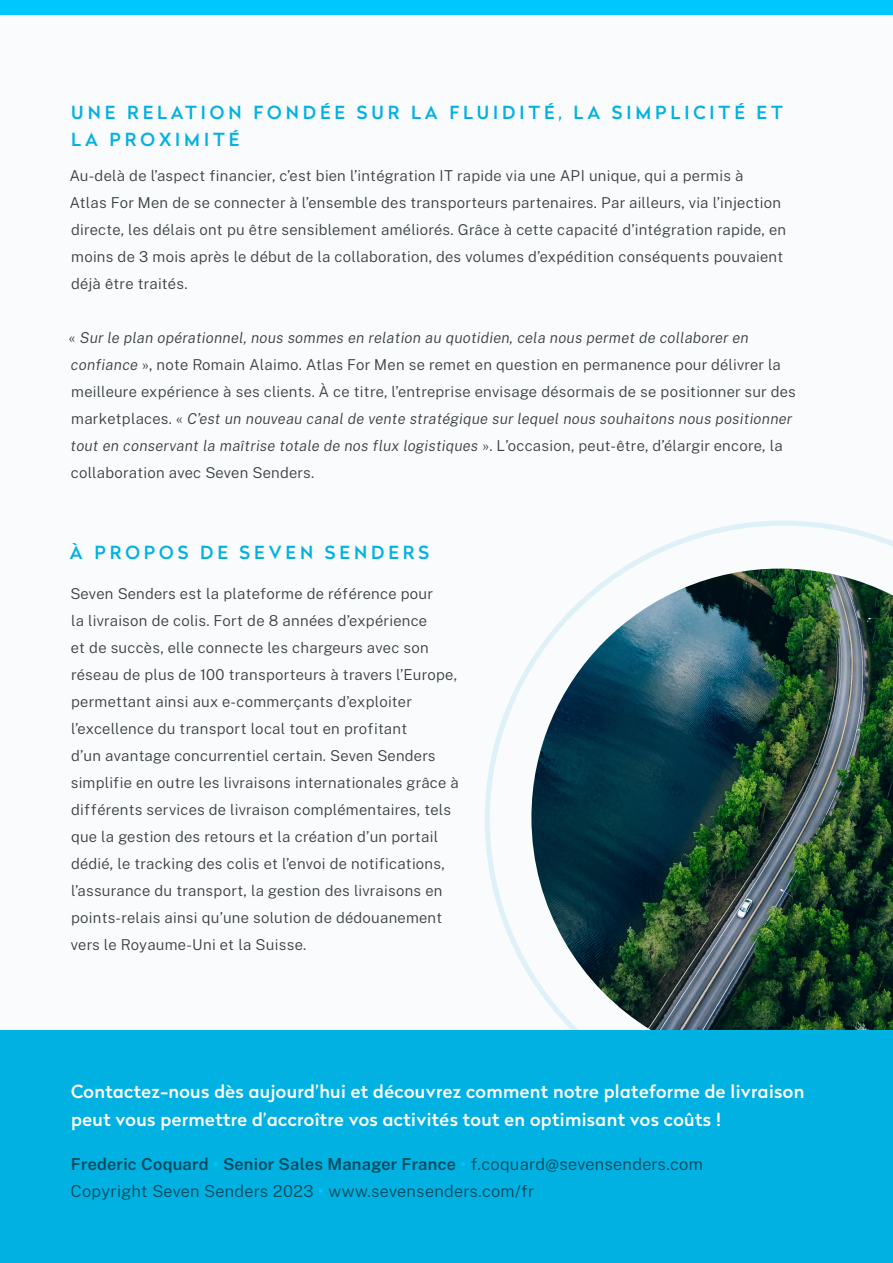
<style>
.page{position:relative;width:893px;height:1263px;background:#f4f8fa}
.page>*{position:absolute;margin:0;border:0;box-sizing:border-box;transform-origin:0 0}
.t1{font:500 18px/28.5px "Radikal";letter-spacing:.02em;color:#fff}
.t2{font:500 18px/27px "Radikal";letter-spacing:.22em;color:#00b1e1}
.t3{font:300 16.5px/27px "Public Sans";letter-spacing:.02em;color:#004a5e}
.t4{font:300 15px/27px "Public Sans";letter-spacing:.02em;color:#393f42}
.s1{font-style:italic}
.s2{font-weight:600}
.s3{font-weight:600;color:#00c8ff}
</style>
<div class="page">
<svg style="left:485px;top:521px;width:408px;height:457px"></svg>
<img style="left:531px;top:569px;width:362px;height:461px">
<div style="left:0;top:0;width:893px;height:15px;background:#00c8ff"></div>
<div style="left:0;top:1030px;width:893px;height:233px;background:#00b1e1"></div>
<p class="t2" style="left:71px;top:98px;width:713px">UNE RELATION FONDÉE SUR LA FLUIDITÉ, LA SIMPLICITÉ ET<br>LA PROXIMITÉ</p>
<p class="t4" style="left:70px;top:162px;width:718px">Au-delà de l’aspect financier, c’est bien l’intégration IT rapide via une API unique, qui a permis à<br>Atlas For Men de se connecter à l’ensemble des transporteurs partenaires. Par ailleurs, via l’injection directe, les délais ont pu être sensiblement améliorés. Grâce à cette capacité d’intégration rapide, en moins de 3 mois après le début de la collaboration, des volumes d’expédition conséquents pouvaient déjà être traités.</p>
<p class="t4" style="left:69px;top:324px;width:728px">« <span class="s1">Sur le plan opérationnel, nous sommes en relation au quotidien, cela nous permet de collaborer en confiance</span> », note Romain Alaimo. Atlas For Men se remet en question en permanence pour délivrer la meilleure expérience à ses clients. À ce titre, l’entreprise envisage désormais de se positionner sur des marketplaces. « <span class="s1">C’est un nouveau canal de vente stratégique sur lequel nous souhaitons nous positionner tout en conservant la maîtrise totale de nos flux logistiques</span> ». L’occasion, peut-être, d’élargir encore, la collaboration avec Seven Senders.</p>
<p class="t2" style="left:70px;top:539px;width:361px">À PROPOS DE SEVEN SENDERS</p>
<p class="t4" style="left:70px;top:579px;width:390px">Seven Senders est la plateforme de référence pour<br>la livraison de colis. Fort de 8 années d’expérience<br>et de succès, elle connecte les chargeurs avec son réseau de plus de 100 transporteurs à travers l’Europe, permettant ainsi aux e-commerçants d’exploiter l’excellence du transport local tout en profitant<br>d’un avantage concurrentiel certain. Seven Senders simplifie en outre les livraisons internationales grâce à différents services de livraison complémentaires, tels que la gestion des retours et la création d’un portail dédié, le tracking des colis et l’envoi de notifications, l’assurance du transport, la gestion des livraisons en points-relais ainsi qu’une solution de dédouanement vers le Royaume-Uni et la Suisse.</p>
<p class="t1" style="left:71px;top:1077px;width:735px">Contactez-nous dès aujourd’hui et découvrez comment notre plateforme de livraison peut vous permettre d’accroître vos activités tout en optimisant vos coûts !</p>
<p class="t3" style="left:71px;top:1150px;width:634px"><span class="s2">Frederic Coquard</span> <span class="s3">•</span> <span class="s2">Senior Sales Manager France</span> <span class="s3">•</span> f.coquard@sevensenders.com<br>Copyright Seven Senders 2023 <span class="s3">•</span> www.sevensenders.com/fr</p>
</div>
